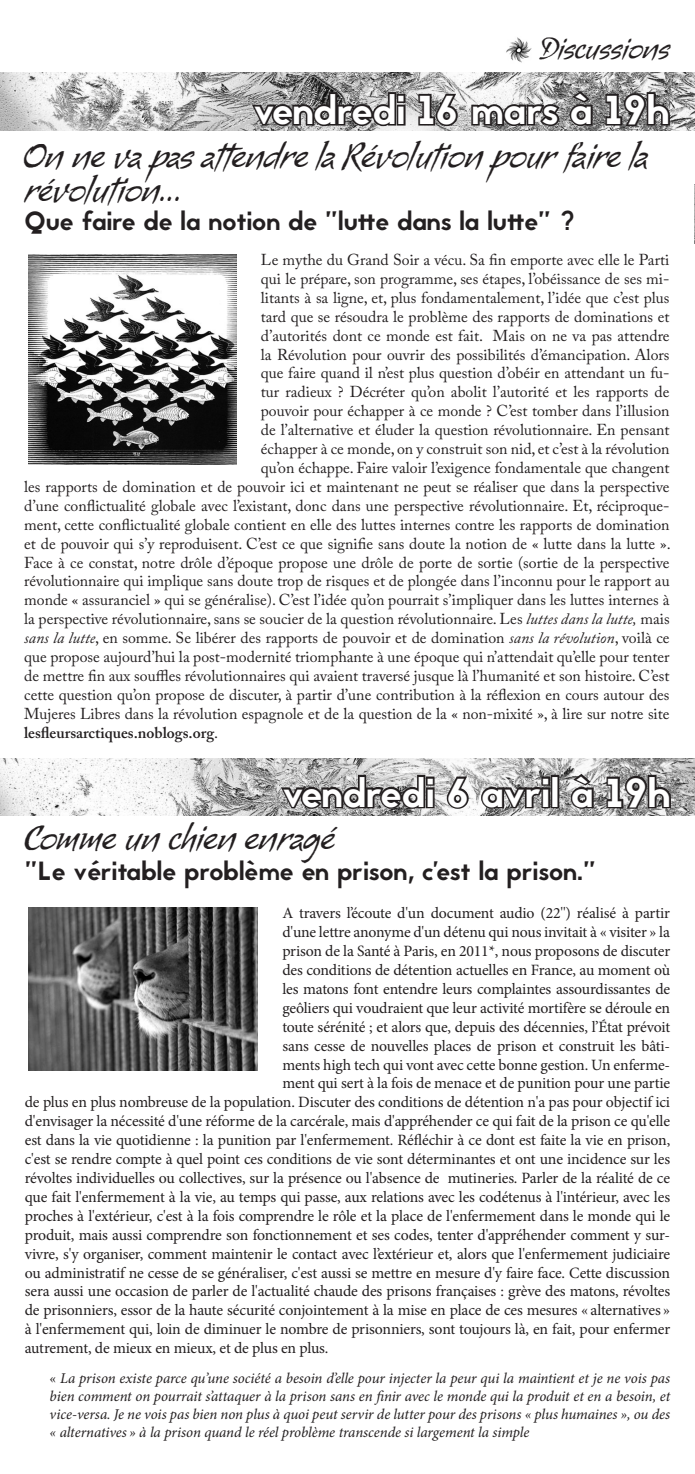
<style>
.page{position:relative;width:695px;height:1474px;background:#fff}
.page>*{position:absolute;margin:0;border:0;box-sizing:border-box;transform-origin:0 0}
.t1{font:40.25px "Jaapokki";color:#fff}
.t2{font:35px/33.2px "Alma";color:#231f20}
.t3{font:29.75px "Alma";color:#231f20}
.t4{font:26.25px "Jaapokki";color:#231f20}
.t5{font:15.75px "Adobe Caslon Pro";color:#231f20}
.t6{font:15.75px "Minion Pro";letter-spacing:-.01em;color:#231f20}
.t7{font:600 15.75px "Adobe Caslon Pro";color:#231f20}
.t8{font:italic 14.88px/17.8px "Minion Pro";letter-spacing:-.005em;color:#231f20;text-align:justify}
.s1{font-style:italic}
.s2{font-weight:400}
.s3{font-style:normal}
</style>
<div class="page">
<img style="left:28px;top:254px;width:208px;height:210px">
<img style="left:0;top:73px;width:694px;height:58px">
<svg style="left:249px;top:90px;width:149px;height:38px;background:#6b6a6a"></svg>
<div style="left:397px;top:94px;width:8px;height:9px;border:4px solid #231f20"></div>
<div style="left:397px;top:105px;width:8px;height:21px;border:4px solid #231f20"></div>
<svg style="left:416px;top:91px;width:43px;height:38px;background:#7c7a7a"></svg>
<svg style="left:469px;top:102px;width:93px;height:26px;background:#646262"></svg>
<svg style="left:568px;top:89px;width:26px;height:39px"></svg>
<svg style="left:603px;top:90px;width:68px;height:39px;background:#646263"></svg>
<img style="left:28px;top:907px;width:229px;height:163px">
<img style="left:0;top:758px;width:694px;height:58px">
<svg style="left:278px;top:773px;width:149px;height:38px;background:#797878"></svg>
<div style="left:426px;top:776px;width:8px;height:9px;border:4px solid #231f20"></div>
<div style="left:426px;top:787px;width:8px;height:21px;border:4px solid #231f20"></div>
<svg style="left:445px;top:773px;width:25px;height:38px"></svg>
<svg style="left:479px;top:784px;width:66px;height:27px;background:#706e6f"></svg>
<div style="left:541px;top:776px;width:9px;height:9px;border:4px solid #231f20"></div>
<div style="left:541px;top:787px;width:9px;height:21px;border:4px solid #231f20"></div>
<div style="left:550px;top:774px;width:9px;height:34px;border:4px solid #231f20"></div>
<svg style="left:569px;top:771px;width:26px;height:39px"></svg>
<svg style="left:604px;top:773px;width:68px;height:38px;background:#6c6a6b"></svg>
<img style="left:694px;top:185px;width:1px;height:59px">
<img style="left:506px;top:37px;width:25px;height:26px">
<h3 class="t3" style="left:540px;top:32px;width:130px">Discussions</h3>
<h1 class="t1" style="left:253px;top:82px;width:417px">vendredi 16 mars à 19h</h1>
<h2 class="t2" style="left:24px;top:143px;width:625px">On ne va pas attendre la Révolution pour faire la révolution...</h2>
<h3 class="t4" style="left:24px;top:203px;width:552px">Que faire de la notion de "lutte dans la lutte" ?</h3>
<p class="t5" style="left:261px;top:250px;width:410px">Le mythe du Grand Soir a vécu. Sa fin emporte avec elle le Parti</p>
<p class="t5" style="left:261px;top:269px;width:410px">qui le prépare, son programme, ses étapes, l’obéissance de ses mi-</p>
<p class="t5" style="left:261px;top:288px;width:410px">litants à sa ligne, et, plus fondamentalement, l’idée que c’est plus</p>
<p class="t5" style="left:261px;top:307px;width:410px">tard que se résoudra le problème des rapports de dominations et</p>
<p class="t5" style="left:261px;top:326px;width:410px">d’autorités dont ce monde est fait. Mais on ne va pas attendre</p>
<p class="t5" style="left:261px;top:345px;width:410px">la Révolution pour ouvrir des possibilités d’émancipation. Alors</p>
<p class="t5" style="left:261px;top:364px;width:410px">que faire quand il n’est plus question d’obéir en attendant un fu-</p>
<p class="t5" style="left:261px;top:383px;width:410px">tur radieux ? Décréter qu’on abolit l’autorité et les rapports de</p>
<p class="t5" style="left:261px;top:401px;width:410px">pouvoir pour échapper à ce monde ? C’est tomber dans l’illusion</p>
<p class="t5" style="left:261px;top:420px;width:410px">de l’alternative et éluder la question révolutionnaire. En pensant</p>
<p class="t5" style="left:261px;top:439px;width:410px">échapper à ce monde, on y construit son nid, et c’est à la révolution</p>
<p class="t5" style="left:261px;top:458px;width:410px">qu’on échappe. Faire valoir l’exigence fondamentale que changent</p>
<p class="t5" style="left:24px;top:477px;width:646px">les rapports de domination et de pouvoir ici et maintenant ne peut se réaliser que dans la perspective</p>
<p class="t5" style="left:24px;top:496px;width:646px">d’une conflictualité globale avec l’existant, donc dans une perspective révolutionnaire. Et, réciproque-</p>
<p class="t5" style="left:24px;top:515px;width:646px">ment, cette conflictualité globale contient en elle des luttes internes contre les rapports de domination</p>
<p class="t5" style="left:24px;top:534px;width:648px">et de pouvoir qui s’y reproduisent. C’est ce que signifie sans doute la notion de « lutte dans la lutte ».</p>
<p class="t5" style="left:24px;top:553px;width:646px">Face à ce constat, notre drôle d’époque propose une drôle de porte de sortie (sortie de la perspective</p>
<p class="t5" style="left:24px;top:572px;width:646px">révolutionnaire qui implique sans doute trop de risques et de plongée dans l’inconnu pour le rapport au</p>
<p class="t5" style="left:24px;top:590px;width:646px">monde « assuranciel » qui se généralise). C’est l’idée qu’on pourrait s’impliquer dans les luttes internes à</p>
<p class="t5" style="left:24px;top:609px;width:646px">la perspective révolutionnaire, sans se soucier de la question révolutionnaire. Les <span class="s1">luttes dans la lutte,</span> mais</p>
<p class="t5" style="left:24px;top:628px;width:646px"><span class="s1">sans la lutte</span>, en somme. Se libérer des rapports de pouvoir et de domination <span class="s1">sans la révolution</span>, voilà ce</p>
<p class="t5" style="left:24px;top:647px;width:646px">que propose aujourd’hui la post-modernité triomphante à une époque qui n’attendait qu’elle pour tenter</p>
<p class="t5" style="left:24px;top:666px;width:646px">de mettre fin aux souffles révolutionnaires qui avaient traversé jusque là l’humanité et son histoire. C’est</p>
<p class="t5" style="left:24px;top:685px;width:646px">cette question qu’on propose de discuter, à partir d’une contribution à la réflexion en cours autour des</p>
<p class="t5" style="left:24px;top:704px;width:646px">Mujeres Libres dans la révolution espagnole et de la question de la « non-mixité », à lire sur notre site</p>
<p class="t7" style="left:24px;top:723px;width:195px">lesfleursarctiques.noblogs.org<span class="s2">.</span></p>
<h1 class="t1" style="left:282px;top:764px;width:389px">vendredi 6 avril à 19h</h1>
<h2 class="t2" style="left:25px;top:824px;width:311px">Comme un chien enragé</h2>
<h3 class="t4" style="left:25px;top:853px;width:572px">"Le véritable problème en prison, c'est la prison."</h3>
<p class="t6" style="left:282px;top:902px;width:389px">A travers l’écoute d'un document audio (22'') réalisé à partir</p>
<p class="t6" style="left:282px;top:921px;width:389px">d'une lettre anonyme d'un détenu qui nous invitait à « visiter » la</p>
<p class="t6" style="left:282px;top:940px;width:389px">prison de la Santé à Paris, en 2011*, nous proposons de discuter</p>
<p class="t6" style="left:282px;top:959px;width:389px">des conditions de détention actuelles en France, au moment où</p>
<p class="t6" style="left:282px;top:978px;width:389px">les matons font entendre leurs complaintes assourdissantes de</p>
<p class="t6" style="left:282px;top:997px;width:389px">geôliers qui voudraient que leur activité mortifère se déroule en</p>
<p class="t6" style="left:282px;top:1016px;width:389px">toute sérénité ; et alors que, depuis des décennies, l’État prévoit</p>
<p class="t6" style="left:282px;top:1035px;width:389px">sans cesse de nouvelles places de prison et construit les bâti-</p>
<p class="t6" style="left:282px;top:1053px;width:389px">ments high tech qui vont avec cette bonne gestion. Un enferme-</p>
<p class="t6" style="left:282px;top:1072px;width:389px">ment qui sert à la fois de menace et de punition pour une partie</p>
<p class="t6" style="left:25px;top:1091px;width:646px">de plus en plus nombreuse de la population. Discuter des conditions de détention n'a pas pour objectif ici</p>
<p class="t6" style="left:25px;top:1110px;width:646px">d'envisager la nécessité d'une réforme de la carcérale, mais d'appréhender ce qui fait de la prison ce qu'elle</p>
<p class="t6" style="left:25px;top:1129px;width:646px">est dans la vie quotidienne : la punition par l'enfermement. Réfléchir à ce dont est faite la vie en prison,</p>
<p class="t6" style="left:25px;top:1148px;width:646px">c'est se rendre compte à quel point ces conditions de vie sont déterminantes et ont une incidence sur les</p>
<p class="t6" style="left:25px;top:1167px;width:646px">révoltes individuelles ou collectives, sur la présence ou l'absence de mutineries. Parler de la réalité de ce</p>
<p class="t6" style="left:25px;top:1186px;width:646px">que fait l'enfermement à la vie, au temps qui passe, aux relations avec les codétenus à l'intérieur, avec les</p>
<p class="t6" style="left:25px;top:1205px;width:646px">proches à l'extérieur, c'est à la fois comprendre le rôle et la place de l'enfermement dans le monde qui le</p>
<p class="t6" style="left:25px;top:1224px;width:646px">produit, mais aussi comprendre son fonctionnement et ses codes, tenter d'appréhender comment y sur-</p>
<p class="t6" style="left:25px;top:1242px;width:646px">vivre, s'y organiser, comment maintenir le contact avec l’extérieur et, alors que l'enfermement judiciaire</p>
<p class="t6" style="left:25px;top:1261px;width:646px">ou administratif ne cesse de se généraliser, c'est aussi se mettre en mesure d'y faire face. Cette discussion</p>
<p class="t6" style="left:25px;top:1280px;width:646px">sera aussi une occasion de parler de l'actualité chaude des prisons françaises : grève des matons, révoltes</p>
<p class="t6" style="left:25px;top:1299px;width:646px">de prisonniers, essor de la haute sécurité conjointement à la mise en place de ces mesures « alternatives »</p>
<p class="t6" style="left:25px;top:1318px;width:646px">à l'enfermement qui, loin de diminuer le nombre de prisonniers, sont toujours là, en fait, pour enfermer</p>
<p class="t6" style="left:25px;top:1337px;width:305px">autrement, de mieux en mieux, et de plus en plus.</p>
<p class="t8" style="left:50px;top:1369px;width:622px"><span class="s3">«</span> La prison existe parce qu’une société a besoin d’elle pour injecter la peur qui la maintient et je ne vois pas bien comment on pourrait s’attaquer à la prison sans en finir avec le monde qui la produit et en a besoin, et vice-versa. Je ne vois pas bien non plus à quoi peut servir de lutter pour des prisons « plus humaines », ou des « alternatives » à la prison quand le réel problème transcende si largement la simple</p>
</div>
